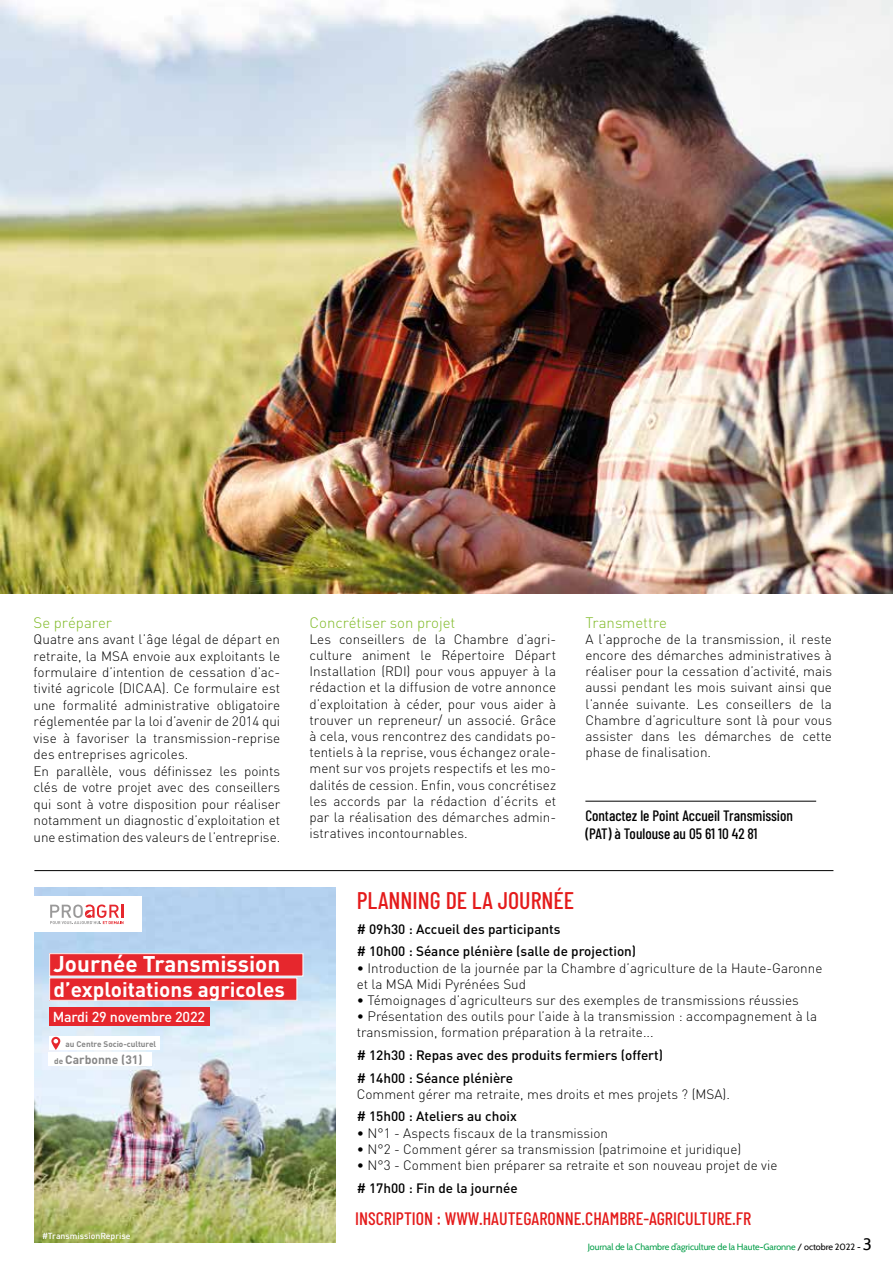
<style>
.page{position:relative;width:893px;height:1263px;background:#fff}
.page>*{position:absolute;margin:0;border:0;box-sizing:border-box;transform-origin:0 0}
.t1{font:500 24px "Barlow Condensed";color:#e41b1b}
.t2{font:700 22.5px "DINOT";color:#fff}
.t3{font:700 20.85px "DINOT";color:#fff}
.t4{font:500 18px "Barlow Condensed";color:#e41b1b}
.t5{font:500 15px/18px "Barlow Condensed";color:#000}
.t6{font:300 15px "DINOT";letter-spacing:-.005em;color:#80ba27}
.t7{font:500 14.25px "DINOT";letter-spacing:-.015em;color:#fff}
.t8{font:300 13.5px/16.2px "DINOT";color:#000}
.t9{font:500 13.5px/22.5px "DINOT";color:#000}
.t10{font:700 12.15px "DINOT";color:#878787}
.t11{font:9px "Cabin";letter-spacing:-.01em;color:#009c46}
.t12{font:500 8.7px "DINOT";color:#fff}
.t13{font:700 8.1px "DINOT";color:#878787}
.s1{font-size:8.1px}
.s2{color:#000}
.s3{font-size:16.5px;color:#000}
</style>
<div class="page">
<img style="left:0;top:0;width:893px;height:593px">
<hr style="left:585px;top:801px;width:231px;height:1px;background:#000">
<img style="left:34px;top:888px;width:302px;height:354px">
<div style="left:34px;top:896px;width:107px;height:36px;background:#fff"></div>
<svg style="left:50px;top:904px;width:73px;height:20px"></svg>
<div style="left:49px;top:1007px;width:161px;height:19px;background:#e6272d"></div>
<div style="left:49px;top:1036px;width:110px;height:14px;background:#fff"></div>
<svg style="left:51px;top:1037px;width:9px;height:13px"></svg>
<div style="left:50px;top:954px;width:253px;height:22px;background:#e6272d"></div>
<div style="left:49px;top:953px;width:254px;height:23px;border:1px solid #fff"></div>
<div style="left:50px;top:978px;width:247px;height:22px;background:#e6272d"></div>
<div style="left:49px;top:1052px;width:103px;height:14px;background:#fff"></div>
<hr style="left:34px;top:870px;width:799px;height:1px;background:#000">
<p class="t6" style="left:34px;top:613px;width:80px">Se préparer</p>
<p class="t8" style="left:34px;top:631px;width:248px">Quatre ans avant l’âge légal de départ en retraite, la MSA envoie aux exploitants le formulaire d’intention de cessation d’ac&shy;tivité agricole (DICAA). Ce formulaire est une formalité administrative obligatoire réglementée par la loi d’avenir de 2014 qui vise à favoriser la transmission-reprise des entreprises agricoles.<br>En parallèle, vous définissez les points clés de votre projet avec des conseillers qui sont à votre disposition pour réaliser notamment un diagnostic d’exploitation et une estimation des valeurs de l’entreprise.</p>
<h2 class="t2" style="left:53px;top:949px;width:228px">Journée Transmission</h2>
<h3 class="t3" style="left:53px;top:976px;width:233px">d’exploitations agricoles</h3>
<p class="t7" style="left:53px;top:1008px;width:154px">Mardi 29 novembre 2022</p>
<p class="t13" style="left:66px;top:1039px;width:92px">au Centre Socio-culturel</p>
<p class="t10" style="left:54px;top:1051px;width:90px"><span class="s1">de</span> Carbonne (31)</p>
<p class="t12" style="left:42px;top:1230px;width:90px">#TransmissionReprise</p>
<p class="t6" style="left:309px;top:613px;width:147px">Concrétiser son projet</p>
<p class="t8" style="left:309px;top:631px;width:248px;text-align:justify">Les conseillers de la Chambre d’agri&shy;culture animent le Répertoire Départ Installation (RDI) pour vous appuyer à la rédaction et la diffusion de votre annonce d’exploitation à céder, pour vous aider à trouver un repreneur/ un associé. Grâce à cela, vous rencontrez des candidats po&shy;tentiels à la reprise, vous échangez orale&shy;ment sur vos projets respectifs et les mo&shy;dalités de cession. Enfin, vous concrétisez les accords par la rédaction d’écrits et par la réalisation des démarches admin&shy;istratives incontournables.</p>
<p class="t6" style="left:585px;top:613px;width:83px">Transmettre</p>
<p class="t8" style="left:585px;top:631px;width:248px;text-align:justify">A l’approche de la transmission, il reste encore des démarches administratives à réaliser pour la cessation d’activité, mais aussi pendant les mois suivant ainsi que l’année suivante. Les conseillers de la Chambre d’agriculture sont là pour vous assister dans les démarches de cette phase de finalisation.</p>
<p class="t5" style="left:585px;top:805px;width:209px">Contactez le Point Accueil Transmission (PAT) à Toulouse au 05 61 10 42 81</p>
<h1 class="t1" style="left:357px;top:883px;width:219px">PLANNING DE LA JOURNÉE</h1>
<p class="t9" style="left:357px;top:917px;width:281px"># 09h30 : Accueil des participants<br># 10h00 : Séance plénière (salle de projection)</p>
<p class="t8" style="left:357px;top:959px;width:467px">• Introduction de la journée par la Chambre d’agriculture de la Haute-Garonne et la MSA Midi Pyrénées Sud</p>
<p class="t8" style="left:357px;top:992px;width:444px">• Témoignages d’agriculteurs sur des exemples de transmissions réussies</p>
<p class="t8" style="left:357px;top:1008px;width:462px">• Présentation des outils pour l’aide à la transmission : accompagnement à la transmission, formation préparation à la retraite...</p>
<p class="t9" style="left:357px;top:1043px;width:308px"># 12h30 : Repas avec des produits fermiers (offert) # 14h00 : Séance plénière</p>
<p class="t8" style="left:357px;top:1086px;width:375px">Comment gérer ma retraite, mes droits et mes projets ? (MSA).</p>
<p class="t9" style="left:357px;top:1105px;width:162px"># 15h00 : Ateliers au choix</p>
<p class="t8" style="left:357px;top:1124px;width:253px">• N°1 - Aspects fiscaux de la transmission</p>
<p class="t8" style="left:357px;top:1141px;width:386px">• N°2 - Comment gérer sa transmission (patrimoine et juridique)</p>
<p class="t8" style="left:357px;top:1157px;width:422px">• N°3 - Comment bien préparer sa retraite et son nouveau projet de vie</p>
<p class="t9" style="left:357px;top:1176px;width:162px"># 17h00 : Fin de la journée</p>
<h3 class="t4" style="left:355px;top:1205px;width:398px">INSCRIPTION : WWW.HAUTEGARONNE.CHAMBRE-AGRICULTURE.FR</h3>
<p class="t11" style="left:588px;top:1241px;width:285px">Journal de la Chambre d’agriculture de la Haute-Garonne <span class="s2">/ octobre 2022 -</span> <span class="s3">3</span></p>
</div>
